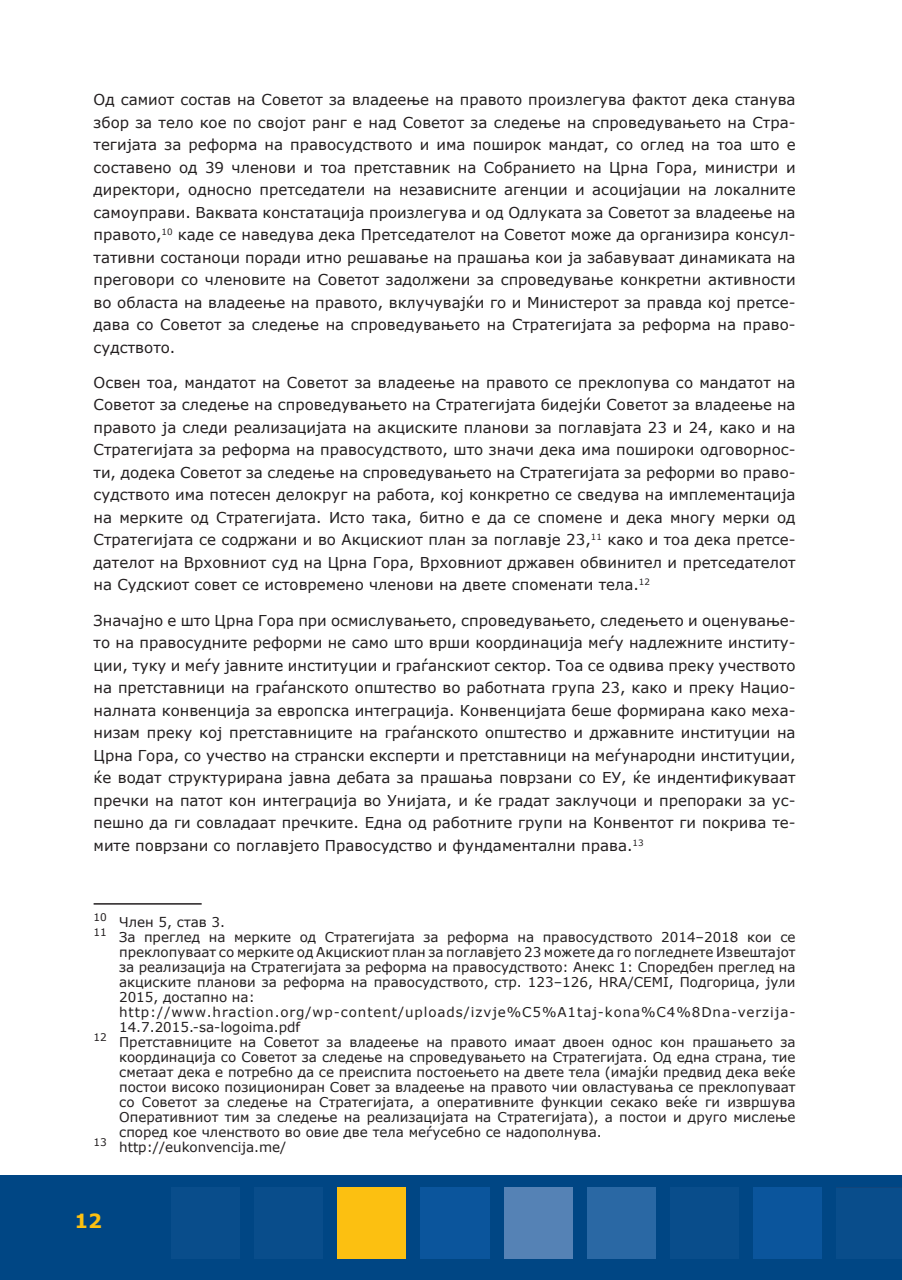
<style>
.page{position:relative;width:902px;height:1280px;background:#fff}
.page>*{position:absolute;margin:0;border:0;box-sizing:border-box;transform-origin:0 0}
.t1{font:700 19.5px "Verdana";color:#fcc011}
.t2{font:15px/22.5px "Verdana";color:#231f20;text-align:justify}
.t3{font:13.5px "Verdana";color:#231f20}
.t4{font:13.5px "Verdana";letter-spacing:.065em;color:#231f20}
</style>
<div class="page">
<div style="left:0;top:1175px;width:901px;height:105px;background:#004684"></div>
<div style="left:254px;top:1187px;width:69px;height:72px;background:#094d8b"></div>
<div style="left:171px;top:1187px;width:69px;height:72px;background:#094d8b"></div>
<div style="left:420px;top:1187px;width:69px;height:72px;background:#0b559c"></div>
<div style="left:503px;top:1187px;width:69px;height:72px;background:#5582b5"></div>
<div style="left:586px;top:1187px;width:69px;height:72px;background:#2a68a4"></div>
<div style="left:669px;top:1187px;width:70px;height:72px;background:#094d8b"></div>
<div style="left:835px;top:1188px;width:66px;height:71px;background:#094d8b"></div>
<div style="left:752px;top:1187px;width:70px;height:72px;background:#0b559c"></div>
<div style="left:337px;top:1188px;width:70px;height:71px;background:#fcc011"></div>
<div style="left:406px;top:1184px;width:14px;height:81px;background:#004684"></div>
<div style="left:656px;top:1184px;width:14px;height:81px;background:#004684"></div>
<div style="left:822px;top:1184px;width:14px;height:81px;background:#004684"></div>
<hr style="left:94px;top:903px;width:108px;height:2px;background:#231f20">
<p class="t2" style="left:94px;top:88px;width:703px">Од самиот состав на Советот за владеење на правото произлегува фактот дека станува збор за тело кое по својот ранг е над Советот за следење на спроведувањето на Стра&shy;тегијата за реформа на правосудството и има поширок мандат, со оглед на тоа што е составено од 39 членови и тоа претставник на Собранието на Црна Гора, министри и директори, односно претседатели на независните агенции и асоцијации на локалните самоуправи. Ваквата констатација произлегува и од Одлуката за Советот за владеење на правото,<sup>10</sup> каде се наведува дека Претседателот на Советот може да организира консул&shy;тативни состаноци поради итно решавање на прашања кои ја забавуваат динамиката на преговори со членовите на Советот задолжени за спроведување конкретни активности во областа на владеење на правото, вклучувајќи го и Министерот за правда кој претсе&shy;дава со Советот за следење на спроведувањето на Стратегијата за реформа на право&shy;судството.</p>
<p class="t2" style="left:94px;top:371px;width:703px">Освен тоа, мандатот на Советот за владеење на правото се преклопува со мандатот на Советот за следење на спроведувањето на Стратегијата бидејќи Советот за владеење на правото ја следи реализацијата на акциските планови за поглавјата 23 и 24, како и на Стратегијата за реформа на правосудството, што значи дека има пошироки одговорнос&shy;ти, додека Советот за следење на спроведувањето на Стратегијата за реформи во право&shy;судството има потесен делокруг на работа, кој конкретно се сведува на имплементација на мерките од Стратегијата. Исто така, битно е да се спомене и дека многу мерки од Стратегијата се содржани и во Акцискиот план за поглавје 23,<sup>11</sup> како и тоа дека претсе&shy;дателот на Врховниот суд на Црна Гора, Врховниот државен обвинител и претседателот на Судскиот совет се истовремено членови на двете споменати тела.<sup>12</sup></p>
<p class="t2" style="left:94px;top:609px;width:703px">Значајно е што Црна Гора при осмислувањето, спроведувањето, следењето и оценување&shy;то на правосудните реформи не само што врши координација меѓу надлежните институ&shy;ции, туку и меѓу јавните институции и граѓанскиот сектор. Тоа се одвива преку учеството на претставници на граѓанското општество во работната група 23, како и преку Нацио&shy;налната конвенција за европска интеграција. Конвенцијата беше формирана како меха&shy;низам преку кој претставниците на граѓанското општество и државните институции на Црна Гора, со учество на странски експерти и претставници на меѓународни институции, ќе водат структурирана јавна дебата за прашања поврзани со ЕУ, ќе индентификуваат пречки на патот кон интеграција во Унијата, и ќе градат заклучоци и препораки за ус&shy;пешно да ги совладаат пречките. Една од работните групи на Конвентот ги покрива те&shy;мите поврзани со поглавјето Правосудство и фундаментални права.<sup>13</sup></p>
<p class="t3" style="left:94px;top:913px;width:133px"><sup>10</sup> Член 5, став 3.</p>
<p class="t3" style="left:94px;top:928px;width:703px"><sup>11</sup> За преглед на мерките од Стратегијата за реформа на правосудството 2014–2018 кои се</p>
<p class="t3" style="left:119px;top:943px;width:678px">преклопуваат со мерките од Акцискиот план за поглавјето 23 можете да го погледнете Извештајот</p>
<p class="t3" style="left:119px;top:958px;width:678px">за реализација на Стратегијата за реформа на правосудството: Анекс 1: Споредбен преглед на</p>
<p class="t3" style="left:119px;top:973px;width:678px">акциските планови за реформа на правосудството, стр. 123–126, HRA/CEMI, Подгорица, јули</p>
<p class="t3" style="left:119px;top:988px;width:137px">2015, достапно на:</p>
<p class="t4" style="left:119px;top:1003px;width:677px">http://www.hraction.org/wp-content/uploads/izvje%C5%A1taj-kona%C4%8Dna-verzija-</p>
<p class="t3" style="left:119px;top:1018px;width:183px">14.7.2015.-sa-logoima.pdf</p>
<p class="t3" style="left:94px;top:1033px;width:703px"><sup>12</sup> Претставниците на Советот за владеење на правото имаат двоен однос кон прашањето за</p>
<p class="t3" style="left:119px;top:1048px;width:678px">координација со Советот за следење на спроведувањето на Стратегијата. Од една страна, тие</p>
<p class="t3" style="left:119px;top:1063px;width:678px">сметаат дека е потребно да се преиспита постоењето на двете тела (имајќи предвид дека веќе</p>
<p class="t3" style="left:119px;top:1078px;width:678px">постои високо позициониран Совет за владеење на правото чии овластувања се преклопуваат</p>
<p class="t3" style="left:119px;top:1093px;width:678px">со Советот за следење на Стратегијата, а оперативните функции секако веќе ги извршува</p>
<p class="t3" style="left:119px;top:1108px;width:678px">Оперативниот тим за следење на реализацијата на Стратегијата), а постои и друго мислење</p>
<p class="t3" style="left:119px;top:1123px;width:484px">според кое членството во овие две тела меѓусебно се надополнува.</p>
<p class="t3" style="left:94px;top:1138px;width:194px"><sup>13</sup> http://eukonvencija.me/</p>
<h1 class="t1" style="left:74px;top:1207px;width:29px">12</h1>
</div>
